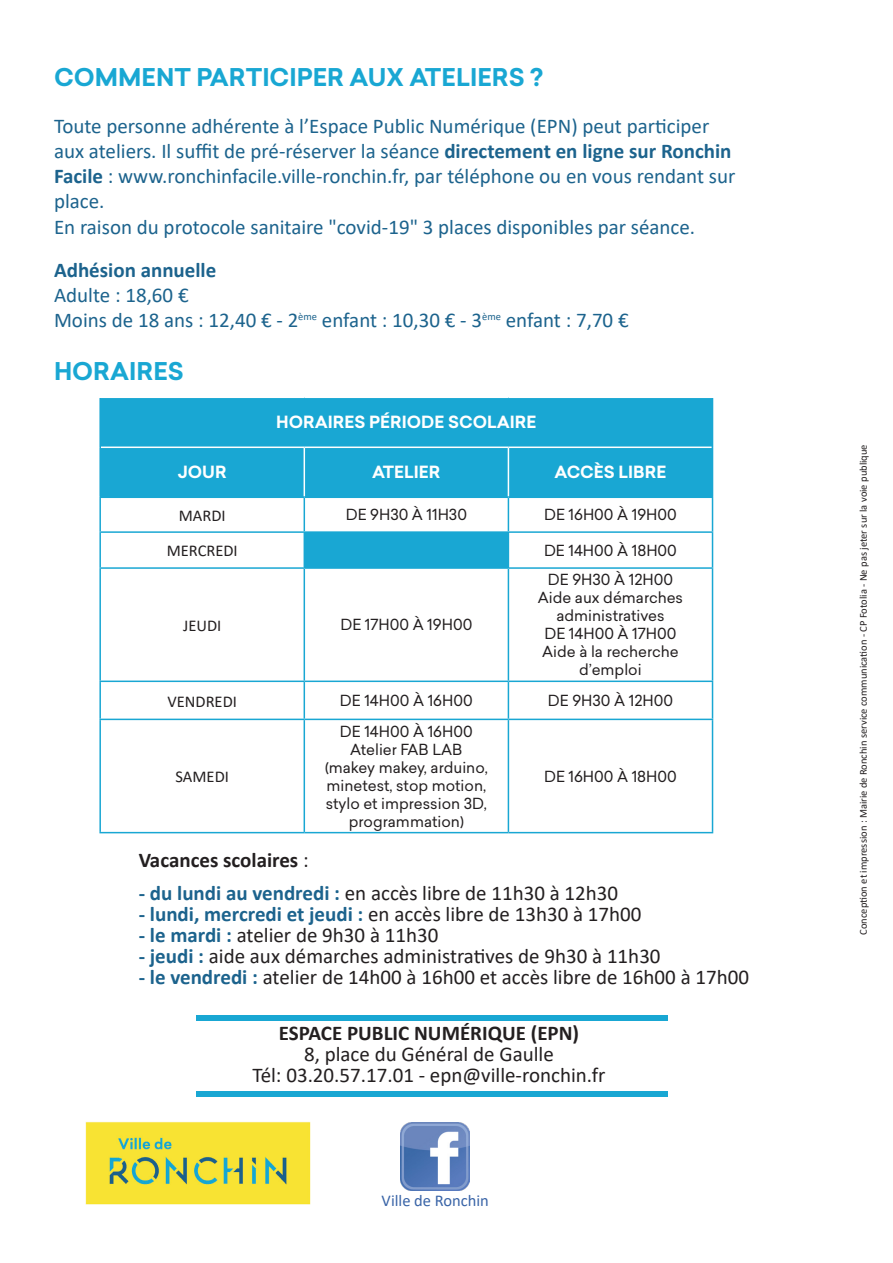
<style>
.page{position:relative;width:893px;height:1263px;background:#fff}
.page>*{position:absolute;margin:0;border:0;box-sizing:border-box;transform-origin:0 0}
.t1{font:700 24px "Sailec";color:#19a7d3}
.t2{font:21px/25.2px "Calibri";color:#1c638d}
.Normal__Web{font:21px/21px "Calibri";color:#231f20;text-align:center}
.Normal__Web-2{font:700 21px "Calibri";color:#231f20}
.t3{font:700 21px "Calibri";color:#1c638d}
.t4{font:700 16.5px "Sailec";color:#fff}
.t5{font:16.5px "Calibri";color:#231f20}
.t6{font:16.5px "Calibri";color:#3964a7}
.t7{font:15px/18px "Sailec";color:#231f20;text-align:center}
.t8{font:10.5px "Calibri";color:#231f20}
.s1{font-weight:700}
.s2{font-weight:400}
.s3{font-weight:700;color:#1c638d}
</style>
<div class="page">
<div style="left:196px;top:1015px;width:471px;height:5px;background:#19a7d3"></div>
<div style="left:196px;top:1092px;width:471px;height:5px;background:#19a7d3"></div>
<img style="left:401px;top:1123px;width:68px;height:68px">
<img style="left:85px;top:1122px;width:226px;height:83px">
<div style="left:100px;top:397px;width:612px;height:50px;background:#19a7d3"></div>
<div style="left:100px;top:447px;width:204px;height:50px;background:#19a7d3"></div>
<div style="left:304px;top:447px;width:204px;height:50px;background:#19a7d3"></div>
<div style="left:508px;top:447px;width:204px;height:50px;background:#19a7d3"></div>
<div style="left:304px;top:532px;width:204px;height:36px;background:#19a7d3"></div>
<hr style="left:99px;top:396px;width:205px;height:2px;background:#fff">
<hr style="left:304px;top:396px;width:204px;height:2px;background:#fff">
<hr style="left:508px;top:396px;width:205px;height:2px;background:#fff">
<hr style="left:101px;top:446px;width:203px;height:2px;background:#fff">
<hr style="left:304px;top:446px;width:204px;height:2px;background:#fff">
<hr style="left:304px;top:448px;width:1px;height:48px;background:#fff">
<hr style="left:508px;top:446px;width:204px;height:2px;background:#fff">
<hr style="left:508px;top:448px;width:1px;height:48px;background:#fff">
<hr style="left:99px;top:496px;width:205px;height:2px;background:#19a7d3">
<hr style="left:99px;top:498px;width:2px;height:33px;background:#19a7d3">
<hr style="left:304px;top:496px;width:204px;height:2px;background:#19a7d3">
<hr style="left:304px;top:498px;width:1px;height:33px;background:#19a7d3">
<hr style="left:508px;top:496px;width:205px;height:2px;background:#19a7d3">
<hr style="left:508px;top:498px;width:1px;height:33px;background:#19a7d3">
<hr style="left:712px;top:498px;width:1px;height:33px;background:#19a7d3">
<hr style="left:99px;top:531px;width:205px;height:2px;background:#19a7d3">
<hr style="left:99px;top:533px;width:2px;height:34px;background:#19a7d3">
<hr style="left:304px;top:531px;width:204px;height:2px;background:#19a7d3">
<hr style="left:508px;top:531px;width:205px;height:2px;background:#19a7d3">
<hr style="left:508px;top:533px;width:1px;height:34px;background:#19a7d3">
<hr style="left:712px;top:533px;width:1px;height:34px;background:#19a7d3">
<hr style="left:99px;top:567px;width:205px;height:2px;background:#19a7d3">
<hr style="left:99px;top:569px;width:2px;height:111px;background:#19a7d3">
<hr style="left:304px;top:567px;width:204px;height:2px;background:#19a7d3">
<hr style="left:304px;top:569px;width:1px;height:111px;background:#19a7d3">
<hr style="left:508px;top:567px;width:205px;height:2px;background:#19a7d3">
<hr style="left:508px;top:569px;width:1px;height:111px;background:#19a7d3">
<hr style="left:712px;top:569px;width:1px;height:111px;background:#19a7d3">
<hr style="left:99px;top:680px;width:205px;height:2px;background:#19a7d3">
<hr style="left:99px;top:682px;width:2px;height:37px;background:#19a7d3">
<hr style="left:304px;top:680px;width:204px;height:2px;background:#19a7d3">
<hr style="left:304px;top:682px;width:1px;height:37px;background:#19a7d3">
<hr style="left:508px;top:680px;width:205px;height:2px;background:#19a7d3">
<hr style="left:508px;top:682px;width:1px;height:37px;background:#19a7d3">
<hr style="left:712px;top:682px;width:1px;height:37px;background:#19a7d3">
<hr style="left:99px;top:719px;width:205px;height:1px;background:#19a7d3">
<hr style="left:99px;top:720px;width:2px;height:112px;background:#19a7d3">
<hr style="left:304px;top:719px;width:204px;height:1px;background:#19a7d3">
<hr style="left:304px;top:720px;width:1px;height:112px;background:#19a7d3">
<hr style="left:508px;top:719px;width:205px;height:1px;background:#19a7d3">
<hr style="left:508px;top:720px;width:1px;height:112px;background:#19a7d3">
<hr style="left:712px;top:720px;width:1px;height:112px;background:#19a7d3">
<hr style="left:99px;top:832px;width:205px;height:1px;background:#19a7d3">
<hr style="left:304px;top:832px;width:204px;height:1px;background:#19a7d3">
<hr style="left:508px;top:832px;width:205px;height:1px;background:#19a7d3">
<hr style="left:99px;top:398px;width:2px;height:49px;background:#19a7d3">
<hr style="left:712px;top:398px;width:1px;height:49px;background:#19a7d3">
<hr style="left:99px;top:447px;width:2px;height:49px;background:#19a7d3">
<hr style="left:712px;top:447px;width:1px;height:49px;background:#19a7d3">
<p class="t1" style="left:54px;top:60px;width:491px">COMMENT PARTICIPER AUX ATELIERS ?</p>
<p class="t2" style="left:54px;top:113px;width:683px">Toute personne adhérente à l’Espace Public Numérique (EPN) peut participer aux ateliers. Il suffit de pré-réserver la séance <span class="s1">directement en ligne sur Ronchin Facile</span> : www.ronchinfacile.ville-ronchin.fr, par téléphone ou en vous rendant sur place.</p>
<p class="t2" style="left:54px;top:213px;width:643px">En raison du protocole sanitaire "covid-19" 3 places disponibles par séance.</p>
<p class="t3" style="left:54px;top:255px;width:164px">Adhésion annuelle</p>
<p class="t2" style="left:54px;top:282px;width:136px">Adulte : 18,60 €</p>
<p class="t2" style="left:54px;top:307px;width:576px">Moins de 18 ans : 12,40 € - 2<sup>ème</sup> enfant : 10,30 € - 3<sup>ème</sup> enfant : 7,70 €</p>
<p class="t1" style="left:54px;top:354px;width:131px">HORAIRES</p>
<p class="t4" style="left:276px;top:411px;width:262px">HORAIRES PÉRIODE SCOLAIRE</p>
<p class="t4" style="left:178px;top:461px;width:51px">JOUR</p>
<p class="t4" style="left:372px;top:461px;width:70px">ATELIER</p>
<p class="t4" style="left:554px;top:461px;width:114px">ACCÈS LIBRE</p>
<p class="t5" style="left:179px;top:504px;width:48px">MARDI</p>
<p class="t7" style="left:346px;top:506px;width:123px">DE 9H30 À 11H30</p>
<p class="t7" style="left:544px;top:506px;width:134px">DE 16H00 À 19H00</p>
<p class="t5" style="left:167px;top:539px;width:73px">MERCREDI</p>
<p class="t7" style="left:544px;top:541px;width:134px">DE 14H00 À 18H00</p>
<p class="t5" style="left:183px;top:614px;width:40px">JEUDI</p>
<p class="t7" style="left:340px;top:616px;width:133px">DE 17H00 À 19H00</p>
<p class="t7" style="left:548px;top:571px;width:127px">DE 9H30 À 12H00</p>
<p class="t7" style="left:538px;top:589px;width:147px">Aide aux démarches administratives</p>
<p class="t7" style="left:544px;top:625px;width:134px">DE 14H00 À 17H00</p>
<p class="t7" style="left:542px;top:643px;width:138px">Aide à la recherche d’emploi</p>
<p class="t5" style="left:167px;top:690px;width:71px">VENDREDI</p>
<p class="t7" style="left:340px;top:691px;width:134px">DE 14H00 À 16H00</p>
<p class="t7" style="left:548px;top:691px;width:127px">DE 9H30 À 12H00</p>
<p class="t5" style="left:175px;top:765px;width:55px">SAMEDI</p>
<p class="t7" style="left:340px;top:722px;width:134px">DE 14H00 À 16H00</p>
<p class="t7" style="left:350px;top:740px;width:114px">Atelier FAB LAB</p>
<p class="t7" style="left:325px;top:758px;width:164px">(makey makey, arduino, minetest, stop motion, stylo et impression 3D, programmation)</p>
<p class="t7" style="left:544px;top:767px;width:134px">DE 16H00 À 18H00</p>
<p class="Normal__Web-2" style="left:139px;top:845px;width:171px">Vacances scolaires <span class="s2">:</span></p>
<p class="Normal__Web" style="left:139px;top:882px;width:481px"><span class="s3">- du lundi au vendredi :</span> en accès libre de 11h30 à 12h30</p>
<p class="Normal__Web" style="left:139px;top:903px;width:504px"><span class="s3">- lundi, mercredi et jeudi :</span> en accès libre de 13h30 à 17h00</p>
<p class="Normal__Web" style="left:139px;top:924px;width:301px"><span class="s3">- le mardi :</span> atelier de 9h30 à 11h30</p>
<p class="Normal__Web" style="left:139px;top:945px;width:523px"><span class="s3">- jeudi :</span> aide aux démarches administratives de 9h30 à 11h30</p>
<p class="Normal__Web" style="left:139px;top:966px;width:612px"><span class="s3">- le vendredi :</span> atelier de 14h00 à 16h00 et accès libre de 16h00 à 17h00</p>
<p class="Normal__Web" style="left:252px;top:1022px;width:355px"><span class="s1">ESPACE PUBLIC NUMÉRIQUE (EPN)<br></span>8, place du Général de Gaulle<br>Tél: 03.20.57.17.01 - epn@ville-ronchin.fr</p>
<p class="t6" style="left:382px;top:1189px;width:109px">Ville de Ronchin</p>
<p class="t8" style="left:856px;top:935px;width:492px;rotate:-90deg">Conception et impression : Mairie de Ronchin service communication - CP Fotolia - Ne pas jeter sur la voie publique</p>
</div>
